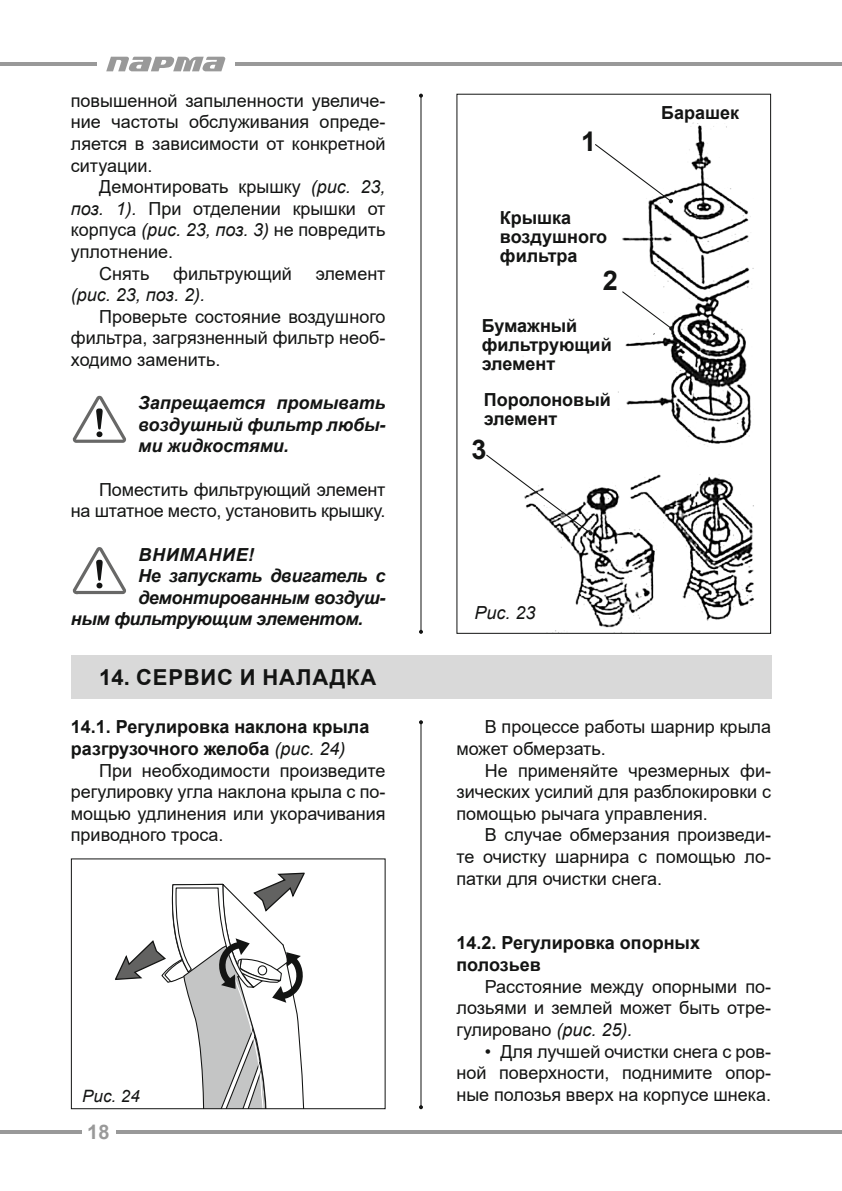
<style>
.page{position:relative;width:842px;height:1191px;background:#fff}
.page>*{position:absolute;margin:0;border:0;box-sizing:border-box;transform-origin:0 0}
.t1{font:700 27.2px "Arial";color:#131413}
.t2{font:700 22px "Arial";letter-spacing:.035em;color:#131413}
.t3{font:700 20px "Arial";color:#999}
.t4{font:18px/21.6px "Arial";color:#131413;text-align:justify}
.t5{font:700 18px/19px "Arial";color:#131413}
.t6{font:italic 700 18px/21.6px "Arial";letter-spacing:-.02em;color:#131413;text-align:justify}
.t7{font:italic 18px "Arial";color:#131413}
.t8{font:italic 700 18px "Arial";letter-spacing:.035em;color:#131413}
.t9{font:italic 17px "Arial";color:#131413}
.s1{font-style:italic}
.s2{font-weight:400;font-style:italic}
</style>
<div class="page">
<hr style="left:235px;top:62px;width:607px;height:4px;background:#999">
<hr style="left:116px;top:1130px;width:726px;height:4px;background:#999">
<hr style="left:0;top:62px;width:96px;height:4px;background:#999">
<hr style="left:0;top:1130px;width:81px;height:4px;background:#999">
<svg style="left:106px;top:57px;width:120px;height:14px"></svg>
<div style="left:71px;top:655px;width:700px;height:43px;background:#d9d9d9"></div>
<svg style="left:115px;top:872px;width:190px;height:235px"></svg>
<div style="left:71px;top:858px;width:315px;height:251px;border:1px solid #131413"></div>
<hr style="left:420px;top:722px;width:1px;height:385px;background:#131413">
<svg style="left:419px;top:720px;width:4px;height:4px"></svg>
<svg style="left:419px;top:1105px;width:4px;height:4px"></svg>
<hr style="left:420px;top:96px;width:1px;height:536px;background:#131413">
<svg style="left:419px;top:94px;width:4px;height:4px"></svg>
<svg style="left:419px;top:630px;width:4px;height:4px"></svg>
<svg style="left:73px;top:396px;width:53px;height:47px"></svg>
<svg style="left:73px;top:547px;width:53px;height:47px"></svg>
<img style="left:555px;top:122px;width:199px;height:510px">
<div style="left:456px;top:94px;width:315px;height:540px;border:1px solid #131413"></div>
<svg style="left:594px;top:143px;width:79px;height:60px"></svg>
<svg style="left:621px;top:290px;width:52px;height:40px"></svg>
<svg style="left:486px;top:453px;width:107px;height:82px"></svg>
<p class="t4" style="left:71px;top:89px;width:316px">повышенной запыленности увеличе&shy;ние частоты обслуживания опреде&shy;ляется в зависимости от конкретной ситуации.</p>
<p class="t4" style="left:99px;top:176px;width:288px">Демонтировать крышку <span class="s1">(рис. 23,</span></p>
<p class="t4" style="left:71px;top:197px;width:316px"><span class="s1">поз. 1).</span> При отделении крышки от</p>
<p class="t4" style="left:71px;top:219px;width:316px">корпуса <span class="s1">(рис. 23, поз. 3)</span> не повредить</p>
<p class="t4" style="left:71px;top:241px;width:104px">уплотнение.</p>
<p class="t4" style="left:99px;top:262px;width:52px">Снять</p>
<p class="t4" style="left:173px;top:262px;width:120px">фильтрующий</p>
<p class="t4" style="left:316px;top:262px;width:71px">элемент</p>
<p class="t7" style="left:71px;top:283px;width:136px">(рис. 23, поз. 2).</p>
<p class="t4" style="left:71px;top:305px;width:316px;text-indent:28px">Проверьте состояние воздушного фильтра, загрязненный фильтр необ&shy;ходимо заменить.</p>
<p class="t6" style="left:138px;top:393px;width:249px">Запрещается промывать воздушный фильтр любы&shy;ми жидкостями.</p>
<p class="t4" style="left:71px;top:478px;width:316px;text-align:right">Поместить фильтрующий элемент<br>на штатное место, установить крышку.</p>
<p class="t8" style="left:139px;top:542px;width:117px">ВНИМАНИЕ!</p>
<p class="t6" style="left:138px;top:565px;width:249px">Не запускать двигатель с</p>
<p class="t6" style="left:138px;top:587px;width:249px">демонтированным воздуш-</p>
<p class="t6" style="left:71px;top:609px;width:294px">ным фильтрующим элементом.</p>
<p class="t2" style="left:99px;top:662px;width:279px">14. СЕРВИС И НАЛАДКА</p>
<p class="t5" style="left:71px;top:716px;width:300px;line-height:21.6px">14.1. Регулировка наклона крыла разгрузочного желоба <span class="s2">(рис. 24)</span></p>
<p class="t4" style="left:71px;top:759px;width:316px;text-indent:28px">При необходимости произведите регулировку угла наклона крыла с по&shy;мощью удлинения или укорачивания приводного троса.</p>
<h1 class="t1" style="left:581px;top:123px;width:17px">1</h1>
<p class="t5" style="left:500px;top:209px;width:109px">Крышка воздушного фильтра</p>
<h1 class="t1" style="left:603px;top:261px;width:17px">2</h1>
<p class="t5" style="left:482px;top:316px;width:132px">Бумажный фильтрующий элемент</p>
<p class="t5" style="left:484px;top:390px;width:129px">Поролоновый элемент</p>
<h1 class="t1" style="left:471px;top:430px;width:17px">3</h1>
<p class="t5" style="left:661px;top:103px;width:79px">Барашек</p>
<p class="t7" style="left:474px;top:600px;width:63px">Рис. 23</p>
<p class="t4" style="left:456px;top:716px;width:316px;text-indent:28px">В процессе работы шарнир крыла может обмерзать.</p>
<p class="t4" style="left:456px;top:759px;width:316px;text-indent:28px">Не применяйте чрезмерных фи&shy;зических усилий для разблокировки с помощью рычага управления.</p>
<p class="t4" style="left:456px;top:824px;width:316px;text-indent:28px">В случае обмерзания произведи&shy;те очистку шарнира с помощью ло&shy;патки для очистки снега.</p>
<p class="t5" style="left:456px;top:932px;width:245px;line-height:21.6px">14.2. Регулировка опорных полозьев</p>
<p class="t4" style="left:456px;top:975px;width:316px;text-indent:28px">Расстояние между опорными по&shy;лозьями и землей может быть отре&shy;гулировано <span class="s1">(рис. 25).</span></p>
<p class="t4" style="left:456px;top:1040px;width:316px;text-align:right">• Для лучшей очистки снега с ров&shy;ной поверхности, поднимите опор-</p>
<p class="t9" style="left:82px;top:1084px;width:59px">Рис. 24</p>
<p class="t4" style="left:456px;top:1083px;width:316px">ные полозья вверх на корпусе шнека.</p>
<p class="t3" style="left:87px;top:1118px;width:24px">18</p>
</div>
